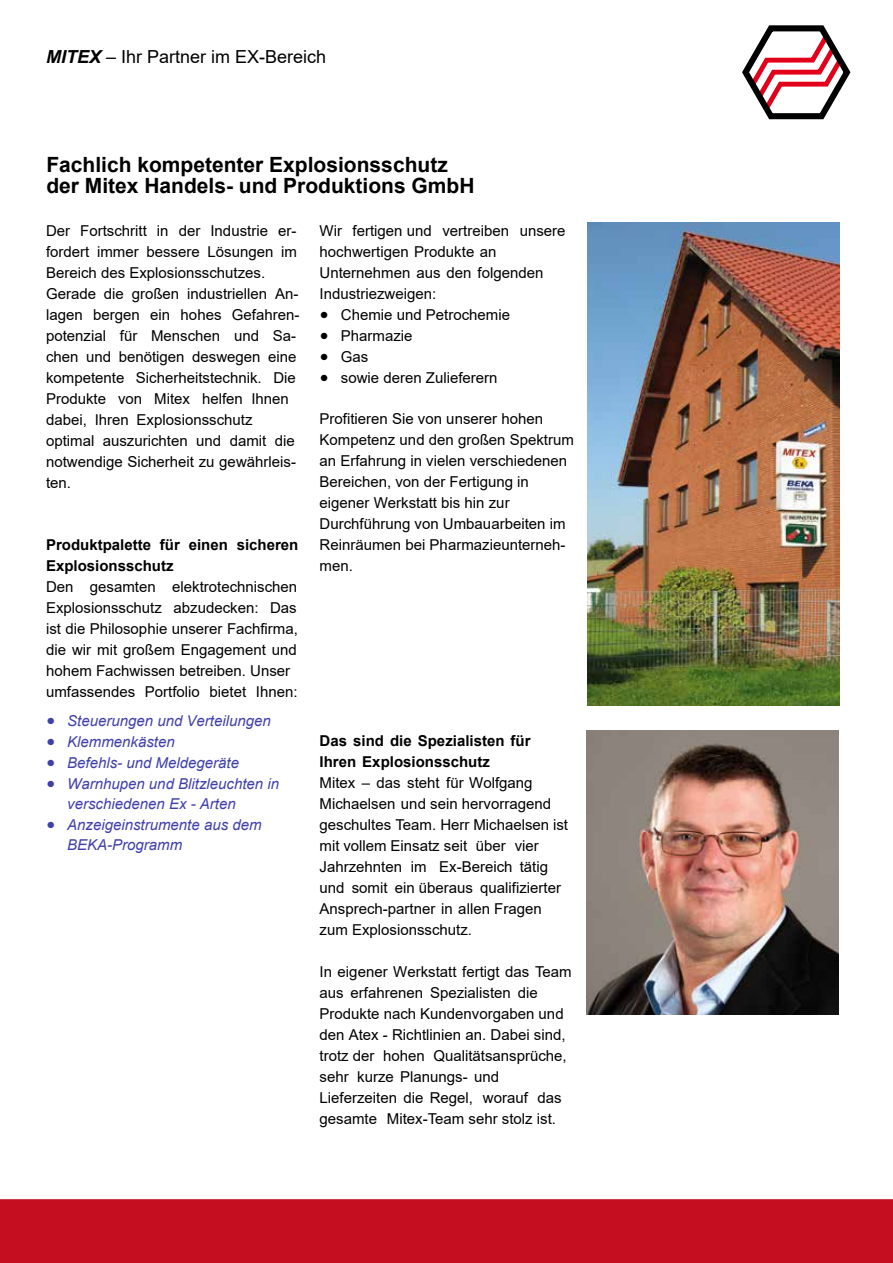
<style>
.page{position:relative;width:893px;height:1263px;background:#fff}
.page>*{position:absolute;margin:0;border:0;box-sizing:border-box;transform-origin:0 0}
.t1{font:700 21px/21px "Arial";color:#000}
.t2{font:18px "Arial";color:#000}
.t3{font:15px/21px "Arial";color:#000}
.t4{font:15px/20.9px "Arial";color:#000}
.t5{font:italic 15px/20.1px "Arial";color:#4040aa}
.t6{font:700 15px/21px "Arial";color:#000}
.s1{font-weight:700;font-style:italic}
.s2{font-style:inherit}
.s3{font-family:"Helvetica Neue";font-style:normal}
.s4{font-family:"Helvetica Neue"}
</style>
<div class="page">
<div style="left:0;top:1199px;width:893px;height:64px;background:#c50e1f"></div>
<svg style="left:742px;top:25px;width:108px;height:94px"></svg>
<img style="left:587px;top:223px;width:252px;height:483px">
<img style="left:586px;top:730px;width:253px;height:285px">
<p class="t2" style="left:46px;top:44px;width:282px"><span class="s1">MITEX</span> – Ihr Partner im EX-Bereich</p>
<h1 class="t1" style="left:46px;top:155px;width:430px">Fachlich kompetenter Explosionsschutz der Mitex <span class="s2">Handels- und Produktions</span> GmbH</h1>
<p class="t3" style="left:46px;top:220px;width:255px">Der Fortschritt in der Industrie er&shy;fordert immer bessere Lösungen im<br>Bereich des Explosionsschutzes.<br>Gerade die großen industriellen An&shy;lagen bergen ein hohes Gefahren&shy;potenzial für Menschen und Sa&shy;chen und benötigen deswegen eine kompetente Sicherheitstechnik. Die<br>Produkte <span class="s2">von</span> Mitex helfen Ihnen dabei, Ihren Explosionsschutz optimal auszurichten und damit die notwendige Sicherheit zu gewährleis&shy;ten.</p>
<p class="t6" style="left:46px;top:535px;width:254px">Produktpalette für einen sicheren<br>Explosionsschutz</p>
<p class="t3" style="left:46px;top:576px;width:253px">Den gesamten elektrotechnischen Explosionsschutz abzudecken: Das ist die Philosophie unserer Fachfirma, die wir mit großem Engagement und hohem Fachwissen betreiben. Unser umfassendes Portfolio bietet Ihnen:</p>
<p class="t5" style="left:46px;top:710px;width:226px"><span class="s3">●</span> Steuerungen und Verteilungen</p>
<p class="t5" style="left:46px;top:731px;width:130px"><span class="s3">●</span> Klemmenkästen</p>
<p class="t5" style="left:46px;top:752px;width:195px"><span class="s3">●</span> Befehls- und Meldegeräte</p>
<p class="t5" style="left:67px;top:773px;width:213px;text-indent:-21px"><span class="s3">●</span> Warnhupen und Blitzleuchten in verschiedenen Ex - Arten</p>
<p class="t5" style="left:67px;top:814px;width:196px;text-indent:-21px"><span class="s3">●</span> Anzeigeinstrumente aus dem<br>BEKA-Programm</p>
<p class="t3" style="left:320px;top:220px;width:247px">Wir fertigen und vertreiben unsere hochwertigen Produkte an<br>Unternehmen <span class="s2">a</span>us den folgenden<br>Industriezweigen:</p>
<p class="t3" style="left:320px;top:304px;width:192px"><span class="s4">●</span> Chemie und Petrochemie</p>
<p class="t3" style="left:320px;top:325px;width:94px"><span class="s4">●</span> Pharmazie</p>
<p class="t3" style="left:320px;top:346px;width:50px"><span class="s4">●</span> Gas</p>
<p class="t3" style="left:320px;top:367px;width:179px"><span class="s4">●</span> sowie deren Zulieferern</p>
<p class="t4" style="left:320px;top:409px;width:256px"><span class="s2">Profitieren Sie von unserer hohen<br>Kompetenz un</span>d den großen Spektrum an Erfahrung in vielen verschiedenen<br>Bereichen, von der Fertigung in eigener Werkstatt bis hin zur<br>Durchführung von Umbauarbeiten im<br>Reinräumen bei Pharmazieunterneh&shy;men.</p>
<p class="t6" style="left:320px;top:730px;width:212px">Das sind die Spezialisten für<br>Ihren Explosionsschutz</p>
<p class="t3" style="left:320px;top:772px;width:250px">Mitex – das steht für Wolfgang<br>Michaelsen und sein hervorragend geschultes Team. Herr Michaelsen ist mit vollem Einsatz seit über <span class="s2">vier<br></span>Jahrzehnten im Ex-Bereich tätig und somit ein überaus qualifizierter<br>Ansprech-partner in allen Fragen zum Explosionsschutz.</p>
<p class="t3" style="left:320px;top:961px;width:254px">In eigener Werkstatt fertigt das Team aus erfahrenen Spezialisten die Produkte nach Kundenvorgaben und den Atex - Richtlinien an. Dabei sind, trotz der hohen Qualitätsansprüche, sehr kurze Planungs- und Lieferzeiten die Regel, worauf das gesamte Mitex-Team sehr stolz ist.</p>
</div>
